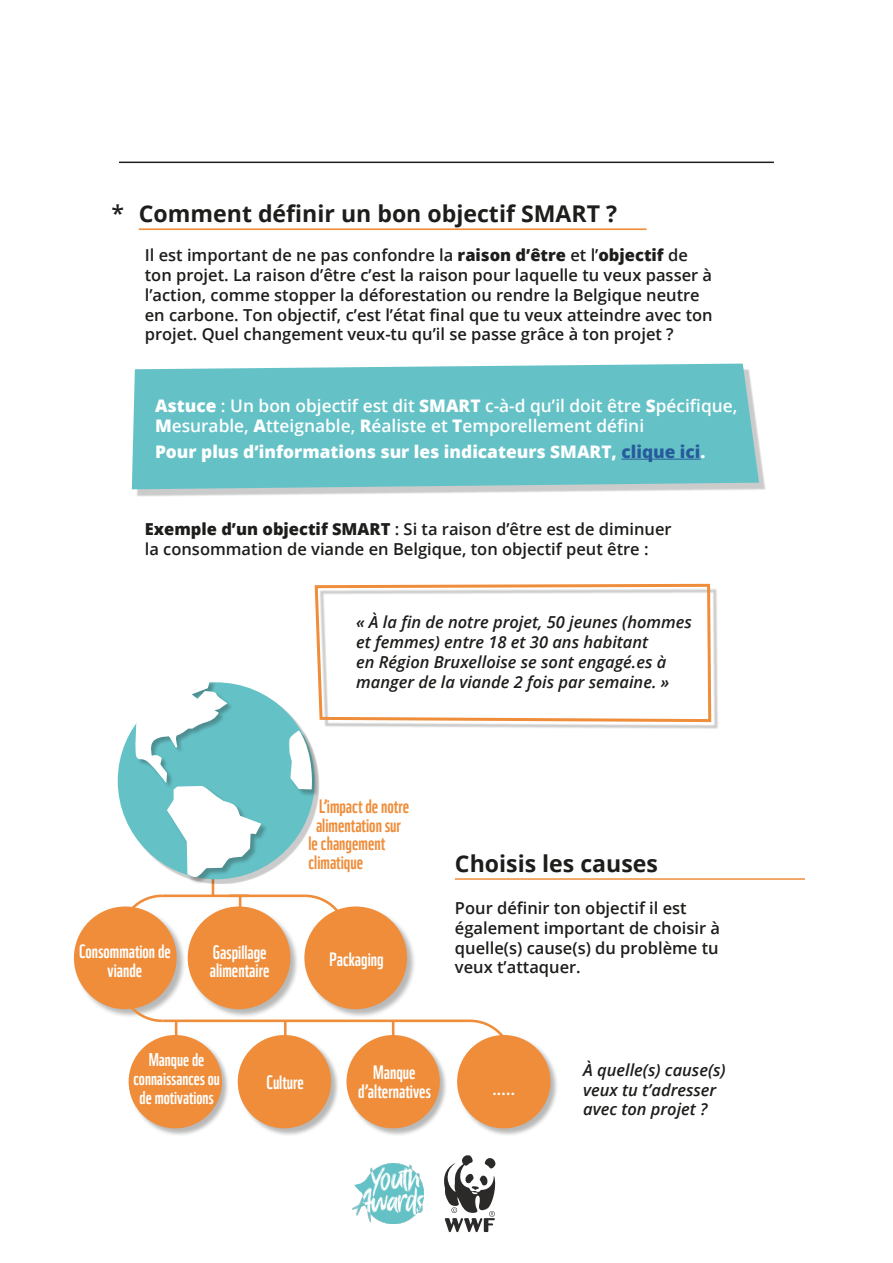
<style>
.page{position:relative;width:893px;height:1263px;background:#fff}
.page>*{position:absolute;margin:0;border:0;box-sizing:border-box;transform-origin:0 0}
.t1{font:700 23.1px "Open Sans";color:#1d1d1b}
.t2{font:18.9px/18.9px "WWF";color:#fff}
.t3{font:18.9px "WWF";color:#ef8d3a}
.t4{font:18.75px/18.9px "WWF";color:#fff;text-align:center}
.t5{font:18px/18.9px "WWF";color:#fff;text-align:center}
.t6{font:600 17.4px/20.9px "Open Sans";color:#fff}
.t7{font:800 17.4px "Open Sans";color:#fff}
.t8{font:600 16.5px/19.8px "Open Sans";color:#1d1d1b}
.t9{font:italic 600 16.5px/19.8px "Open Sans";color:#1d1d1b}
.s1{font-weight:600}
.s2{font-weight:800}
.s3{color:#275b9b}
</style>
<div class="page">
<img style="left:353px;top:1163px;width:71px;height:61px">
<svg style="left:354px;top:1178px;width:13px;height:16px"></svg>
<svg style="left:444px;top:1155px;width:52px;height:77px"></svg>
<div style="left:136px;top:368px;width:630px;height:129px;background:#1d1d1b;opacity:.23"></div>
<svg style="left:132px;top:364px;width:627px;height:125px;fill:#64c2c7"></svg>
<hr style="left:119px;top:162px;width:655px;height:1px;background:#1d1d1b">
<hr style="left:621px;top:459px;width:80px;height:1px;background:#275b9b">
<hr style="left:139px;top:228px;width:507px;height:2px;background:#ef8d3a">
<hr style="left:455px;top:878px;width:350px;height:2px;background:#ef8d3a">
<div style="left:319px;top:588px;width:399px;height:141px;background:#1d1d1b;opacity:.23"></div>
<svg style="left:314px;top:583px;width:399px;height:141px"></svg>
<hr style="left:212px;top:866px;width:2px;height:30px;background:#ef8d3a">
<div style="left:121px;top:685px;width:199px;height:199px;background:#1d1d1b;opacity:.23"></div>
<div style="left:118px;top:682px;width:197px;height:197px;background:#64c2c7;border-radius:50%"></div>
<div style="left:167px;top:786px;width:101px;height:98px;background:#1d1d1b;opacity:.31"></div>
<svg style="left:135px;top:682px;width:127px;height:195px"></svg>
<div style="left:290px;top:731px;width:29px;height:65px;background:#1d1d1b;opacity:.31"></div>
<svg style="left:289px;top:729px;width:25px;height:61px"></svg>
<div style="left:74px;top:906px;width:111px;height:112px;background:#1d1d1b;opacity:.31"></div>
<div style="left:74px;top:906px;width:103px;height:103px;background:#ef8d3a;border-radius:50%"></div>
<div style="left:187px;top:906px;width:112px;height:112px;background:#1d1d1b;opacity:.31"></div>
<div style="left:188px;top:906px;width:102px;height:103px;background:#ef8d3a;border-radius:50%"></div>
<div style="left:304px;top:906px;width:112px;height:112px;background:#1d1d1b;opacity:.31"></div>
<div style="left:304px;top:906px;width:103px;height:103px;background:#ef8d3a;border-radius:50%"></div>
<svg style="left:118px;top:894px;width:47px;height:31px"></svg>
<hr style="left:162px;top:894px;width:87px;height:3px;background:#ef8d3a">
<hr style="left:162px;top:1019px;width:308px;height:3px;background:#ef8d3a">
<svg style="left:118px;top:990px;width:47px;height:33px"></svg>
<svg style="left:302px;top:894px;width:48px;height:46px"></svg>
<svg style="left:467px;top:1019px;width:36px;height:16px"></svg>
<hr style="left:239px;top:896px;width:2px;height:25px;background:#ef8d3a">
<hr style="left:175px;top:1021px;width:2px;height:25px;background:#ef8d3a">
<hr style="left:284px;top:1021px;width:3px;height:25px;background:#ef8d3a">
<hr style="left:392px;top:1021px;width:2px;height:25px;background:#ef8d3a">
<hr style="left:229px;top:894px;width:76px;height:3px;background:#ef8d3a">
<div style="left:237px;top:1035px;width:102px;height:101px;background:#1d1d1b;opacity:.31"></div>
<div style="left:238px;top:1035px;width:93px;height:93px;background:#ef8d3a;border-radius:50%"></div>
<div style="left:128px;top:1035px;width:102px;height:101px;background:#1d1d1b;opacity:.31"></div>
<div style="left:129px;top:1035px;width:93px;height:93px;background:#ef8d3a;border-radius:50%"></div>
<div style="left:346px;top:1035px;width:102px;height:101px;background:#1d1d1b;opacity:.31"></div>
<div style="left:346px;top:1035px;width:94px;height:93px;background:#ef8d3a;border-radius:50%"></div>
<div style="left:457px;top:1035px;width:101px;height:101px;background:#1d1d1b;opacity:.31"></div>
<div style="left:457px;top:1035px;width:93px;height:93px;background:#ef8d3a;border-radius:50%"></div>
<h1 class="t1" style="left:112px;top:197px;width:507px"><span class="s1">*</span> Comment définir un bon objectif SMART ?</h1>
<p class="t8" style="left:145px;top:245px;width:569px">Il est important de ne pas confondre la <span class="s2">raison d’être</span> et l’<span class="s2">objectif</span> de ton projet. La raison d’être c’est la raison pour laquelle tu veux passer à l’action, comme stopper la déforestation ou rendre la Belgique neutre en carbone. Ton objectif, c’est l’état final que tu veux atteindre avec ton projet. Quel changement veux-tu qu’il se passe grâce à ton projet ?</p>
<p class="t6" style="left:155px;top:394px;width:584px"><span class="s2">Astuce</span> : Un bon objectif est dit <span class="s2">SMART</span> c-à-d qu’il doit être <span class="s2">S</span>pécifique,<br><span class="s2">M</span>esurable, <span class="s2">A</span>tteignable, <span class="s2">R</span>éaliste et <span class="s2">T</span>emporellement défini</p>
<p class="t7" style="left:155px;top:438px;width:552px">Pour plus d’informations sur les indicateurs SMART, <span class="s3">clique ici</span>.</p>
<p class="t8" style="left:145px;top:519px;width:528px"><span class="s2">Exemple d’un objectif SMART</span> : Si ta raison d’être est de diminuer la consommation de viande en Belgique, ton objectif peut être :</p>
<p class="t9" style="left:356px;top:612px;width:337px">« À la fin de notre projet, 50 jeunes (hommes et femmes) entre 18 et 30 ans habitant<br>en Région Bruxelloise se sont engagé.es à manger de la viande 2 fois par semaine. »</p>
<p class="t3" style="left:319px;top:791px;width:92px">L’impact de notre</p>
<p class="t3" style="left:316px;top:810px;width:86px">alimentation sur</p>
<p class="t3" style="left:308px;top:829px;width:78px">le changement</p>
<p class="t3" style="left:308px;top:848px;width:56px">climatique</p>
<p class="t4" style="left:79px;top:940px;width:93px">Consommation de viande</p>
<p class="t2" style="left:210px;top:940px;width:61px">Gaspillage alimentaire</p>
<p class="t2" style="left:329px;top:947px;width:56px">Packaging</p>
<h1 class="t1" style="left:455px;top:847px;width:205px">Choisis les causes</h1>
<p class="t8" style="left:455px;top:898px;width:267px">Pour définir ton objectif il est également important de choisir à quelle(s) cause(s) du problème tu veux t’attaquer.</p>
<p class="t5" style="left:133px;top:1049px;width:88px">Manque de connaissances ou de motivations</p>
<p class="t2" style="left:266px;top:1070px;width:39px">Culture</p>
<p class="t2" style="left:358px;top:1061px;width:74px;text-align:center">Manque d’alternatives</p>
<p class="t2" style="left:492px;top:1077px;width:24px">.....</p>
<p class="t9" style="left:583px;top:1059px;width:144px">À quelle(s) cause(s) veux tu t’adresser avec ton projet ?</p>
</div>
